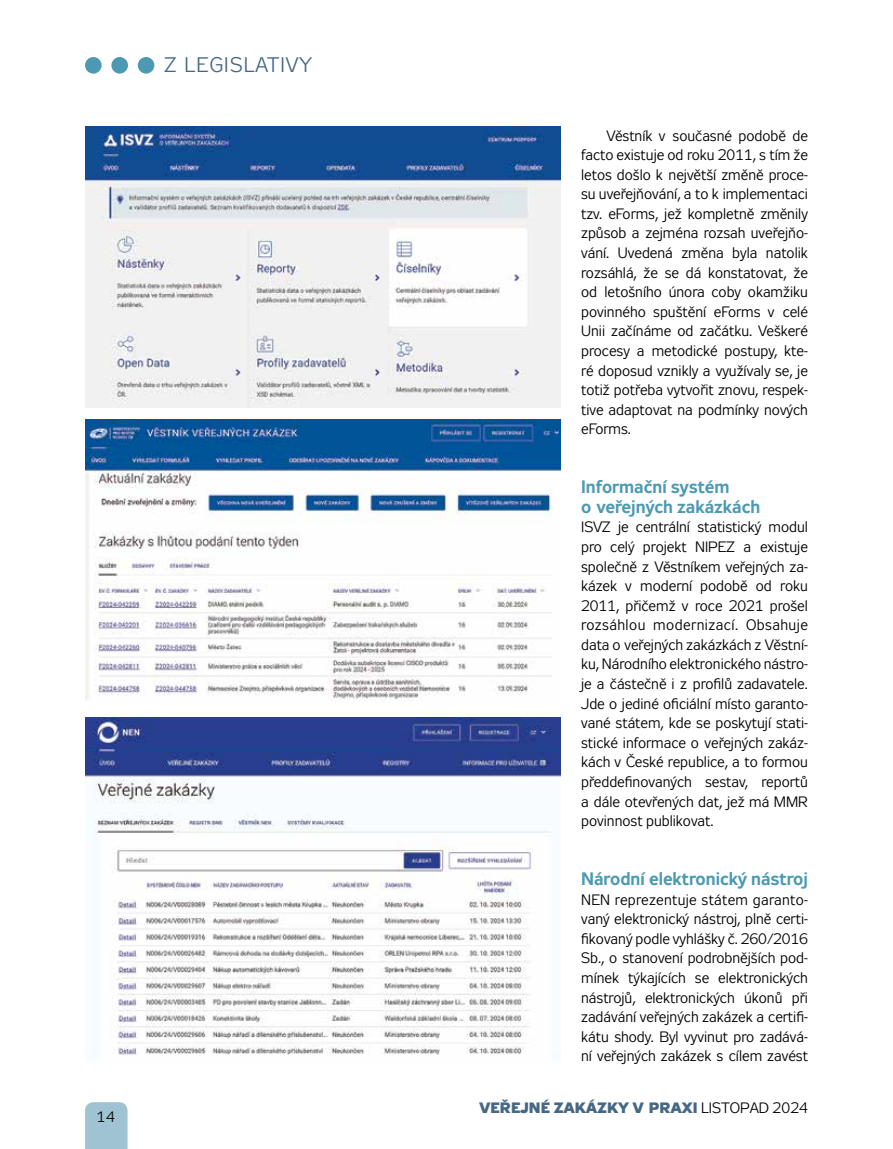
<style>
.page{position:relative;width:893px;height:1149px;background:#fff}
.page>*{position:absolute;margin:0;border:0;box-sizing:border-box;transform-origin:0 0}
.t1{font:21px "Zeppelin 31";letter-spacing:.06em;color:#466884}
.t2{font:700 18px/19.5px "Zeppelin 31";color:#4c99b3}
.t3{font:15px/19.5px "Zeppelin 31";color:#000;text-align:justify}
.t4{font:700 15px "Zeppelin 33";letter-spacing:.01em;color:#466884}
.s1{font-family:"Zeppelin 31";font-weight:400;color:#000}
</style>
<div class="page">
<div style="left:85px;top:1102px;width:43px;height:46px;background:#9fc3d3"></div>
<div style="left:138px;top:57px;width:16px;height:17px;background:#4c99b3;border-radius:50%"></div>
<div style="left:111px;top:57px;width:17px;height:17px;background:#4c99b3;border-radius:50%"></div>
<div style="left:85px;top:57px;width:17px;height:17px;background:#4c99b3;border-radius:50%"></div>
<img style="left:85px;top:126px;width:475px;height:281px">
<img style="left:85px;top:419px;width:475px;height:282px">
<img style="left:85px;top:717px;width:475px;height:338px">
<h1 class="t1" style="left:164px;top:54px;width:149px">z legislativy</h1>
<p class="t3" style="left:96px;top:1106px;width:20px">14</p>
<p class="t3" style="left:581px;top:126px;width:228px;text-indent:26px">Věstník v současné podobě de facto existuje od roku 2011, s tím že letos došlo k největší změně proce&shy;su uveřejňování, a to k implementaci tzv. eForms, jež kompletně změnily způsob a zejména rozsah uveřejňo&shy;vání. Uvedená změna byla natolik rozsáhlá, že se dá konstatovat, že od letošního února coby okamžiku povinného spuštění eForms v celé Unii začínáme od začátku. Veškeré procesy a metodické postupy, kte&shy;ré doposud vznikly a využívaly se, je totiž potřeba vytvořit znovu, respek&shy;tive adaptovat na podmínky nových eForms.</p>
<p class="t2" style="left:581px;top:478px;width:181px">Informační systém<br>o veřejných zakázkách</p>
<p class="t3" style="left:581px;top:517px;width:9px">ISVZ</p>
<p class="t3" style="left:581px;top:517px;width:228px;text-indent:37px">je centrální statistický modul pro celý projekt NIPEZ</p>
<p class="t3" style="left:581px;top:537px;width:228px;text-indent:162px">a existuje společně z Věstníkem veřejných za&shy;kázek v moderní podobě od roku 2011, přičemž v roce 2021 prošel rozsáhlou modernizací. Obsahuje data o veřejných zakázkách z Věstní&shy;ku, Národního elektronického nástro&shy;je a částečně i z profilů zadavatele.<br>Jde o jediné oficiální místo garanto&shy;vané státem, kde se poskytují stati&shy;stické informace o veřejných zakáz&shy;kách v České republice, a to formou předdefinovaných sestav, reportů a dále otevřených dat, jež má MMR povinnost publikovat.</p>
<p class="t2" style="left:581px;top:870px;width:228px">Národní elektronický nástroj</p>
<p class="t3" style="left:581px;top:889px;width:228px">NEN reprezentuje státem garanto&shy;vaný elektronický nástroj, plně certi&shy;fikovaný podle vyhlášky č. 260/2016<br>Sb., o stanovení podrobnějších pod&shy;mínek týkajících se elektronických nástrojů, elektronických úkonů při zadávání veřejných zakázek a certifi&shy;kátu shody. Byl vyvinut pro zadává&shy;ní veřejných zakázek s cílem zavést</p>
<p class="t4" style="left:480px;top:1098px;width:330px">VEŘEJNÉ ZAKÁZKY V PRAXI <span class="s1">listopad 2024</span></p>
</div>
